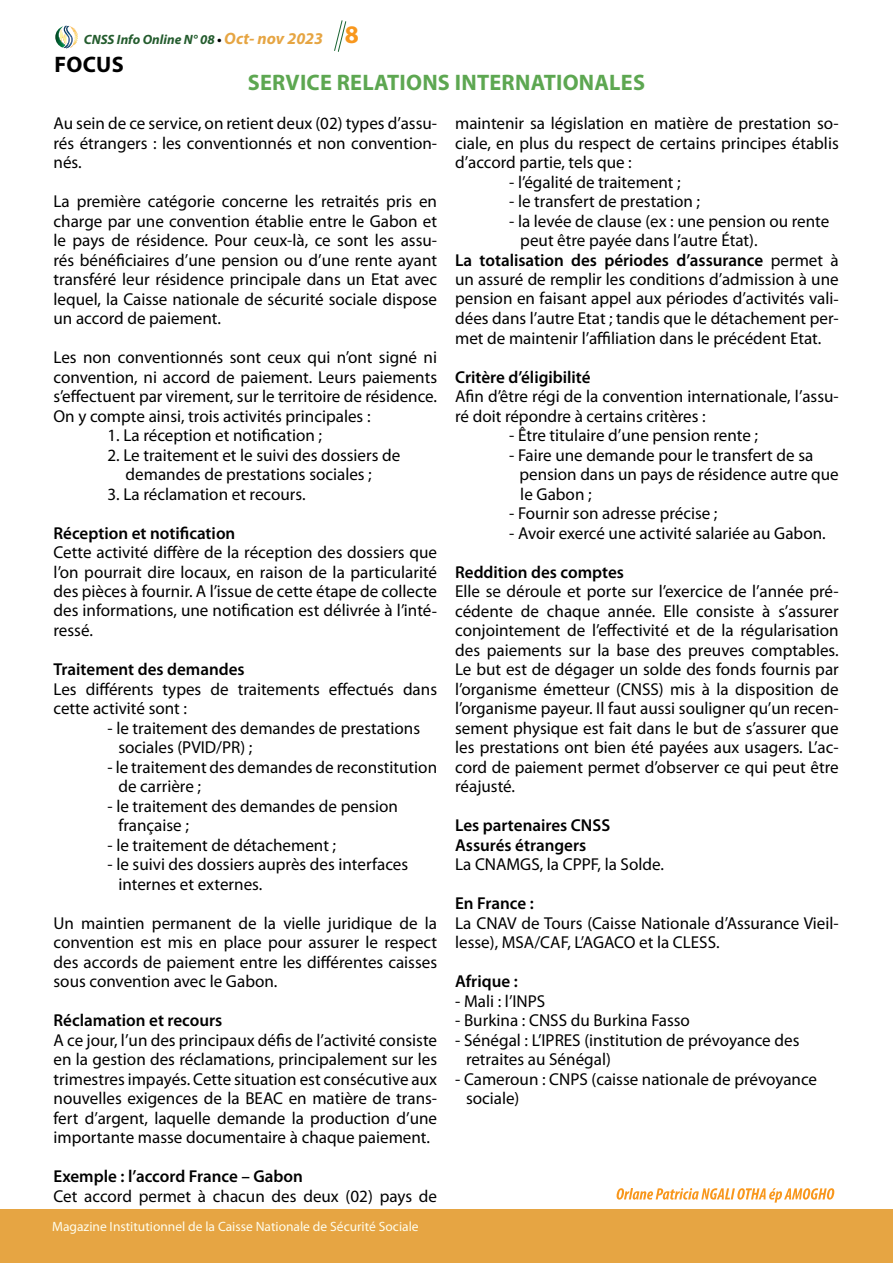
<style>
.page{position:relative;width:893px;height:1263px;background:#fff}
.page>*{position:absolute;margin:0;border:0;box-sizing:border-box;transform-origin:0 0}
.t1{font:700 22.5px "Myriad Pro";letter-spacing:.01em;color:#5da751}
.t2{font:700 22.5px "Myriad Pro";letter-spacing:.01em;color:#000}
.t3{font:17.25px/19.5px "Myriad Pro";color:#000}
.t4{font:600 17.25px/19.5px "Myriad Pro";color:#000}
.t5{font:13.5px "Myriad Pro";color:#fffdec}
.t6{font:italic 700 13.5px "Myriad Pro";color:#245c2e}
.s1{color:#000}
.s2{font-size:16.5px;color:#e6a543}
.s3{font-style:normal;font-size:25.35px;color:#f8971d}
.s4{font-weight:400}
</style>
<div class="page">
<div style="left:0;top:1209px;width:893px;height:54px;background:#e6a543"></div>
<svg style="left:55px;top:26px;width:23px;height:22px"></svg>
<svg style="left:334px;top:20px;width:13px;height:32px"></svg>
<svg style="left:617px;top:1188px;width:217px;height:14px"></svg>
<p class="t6" style="left:84px;top:31px;width:277px">CNSS Info Online N° 08 <span class="s1">•</span> <span class="s2">Oct- nov 2023</span> <span class="s3">8</span></p>
<h1 class="t2" style="left:55px;top:50px;width:71px">FOCUS</h1>
<h1 class="t1" style="left:248px;top:68px;width:399px">SERVICE RELATIONS INTERNATIONALES</h1>
<p class="t3" style="left:54px;top:113px;width:385px;text-align:justify">Au sein de ce service, on retient deux (02) types d’assu&shy;rés étrangers : les conventionnés et non convention&shy;nés.</p>
<p class="t3" style="left:54px;top:191px;width:385px;text-align:justify">La première catégorie concerne les retraités pris en charge par une convention établie entre le Gabon et le pays de résidence. Pour ceux-là, ce sont les assu&shy;rés bénéficiaires d’une pension ou d’une rente ayant transféré leur résidence principale dans un Etat avec lequel, la Caisse nationale de sécurité sociale dispose un accord de paiement.</p>
<p class="t3" style="left:54px;top:347px;width:385px;text-align:justify">Les non conventionnés sont ceux qui n’ont signé ni convention, ni accord de paiement. Leurs paiements s’effectuent par virement, sur le territoire de résidence.<br>On y compte ainsi, trois activités principales :</p>
<p class="t3" style="left:108px;top:425px;width:216px">1. La réception et notification ;</p>
<p class="t3" style="left:108px;top:445px;width:294px;text-align:center">2. Le traitement et le suivi des dossiers de demandes de prestations sociales ;</p>
<p class="t3" style="left:108px;top:484px;width:200px">3. La réclamation et recours.</p>
<p class="t4" style="left:54px;top:522px;width:183px">Réception et notification</p>
<p class="t3" style="left:54px;top:542px;width:385px;text-align:justify">Cette activité diffère de la réception des dossiers que l’on pourrait dire locaux, en raison de la particularité des pièces à fournir. A l’issue de cette étape de collecte des informations, une notification est délivrée à l’inté&shy;ressé.</p>
<p class="t4" style="left:54px;top:659px;width:193px">Traitement des demandes</p>
<p class="t3" style="left:54px;top:679px;width:385px">Les différents types de traitements effectués dans cette activité sont :</p>
<p class="t3" style="left:118px;top:718px;width:303px;text-indent:-11px">- le traitement des demandes de prestations sociales (PVID/PR) ;</p>
<p class="t3" style="left:118px;top:757px;width:320px;text-indent:-11px">- le traitement des demandes de reconstitution de carrière ;</p>
<p class="t3" style="left:118px;top:796px;width:281px;text-indent:-11px">- le traitement des demandes de pension française ;</p>
<p class="t3" style="left:108px;top:835px;width:230px">- le traitement de détachement ;</p>
<p class="t3" style="left:118px;top:854px;width:291px;text-indent:-11px">- le suivi des dossiers auprès des interfaces internes et externes.</p>
<p class="t3" style="left:54px;top:913px;width:385px;text-align:justify">Un maintien permanent de la vielle juridique de la convention est mis en place pour assurer le respect des accords de paiement entre les différentes caisses sous convention avec le Gabon.</p>
<p class="t4" style="left:54px;top:1010px;width:170px">Réclamation et recours</p>
<p class="t3" style="left:54px;top:1030px;width:385px;text-align:justify">A ce jour, l’un des principaux défis de l’activité consiste en la gestion des réclamations, principalement sur les trimestres impayés. Cette situation est consécutive aux nouvelles exigences de la BEAC en matière de trans&shy;fert d’argent, laquelle demande la production d’une importante masse documentaire à chaque paiement.</p>
<p class="t4" style="left:54px;top:1166px;width:251px">Exemple : l’accord France – Gabon</p>
<p class="t3" style="left:54px;top:1186px;width:385px">Cet accord permet à chacun des deux (02) pays de</p>
<p class="t3" style="left:455px;top:113px;width:385px;text-align:justify">maintenir sa législation en matière de prestation so&shy;ciale, en plus du respect de certains principes établis d’accord partie, tels que :</p>
<p class="t3" style="left:509px;top:172px;width:173px">- l’égalité de traitement ;</p>
<p class="t3" style="left:509px;top:191px;width:193px">- le transfert de prestation ;</p>
<p class="t3" style="left:509px;top:211px;width:322px">- la levée de clause (ex : une pension ou rente</p>
<p class="t3" style="left:520px;top:230px;width:239px">peut être payée dans l’autre État).</p>
<p class="t4" style="left:455px;top:249px;width:385px">La totalisation des périodes d’assurance <span class="s4">permet à</span></p>
<p class="t3" style="left:455px;top:269px;width:385px">un assuré de remplir les conditions d’admission à une</p>
<p class="t3" style="left:455px;top:289px;width:385px">pension en faisant appel aux périodes d’activités vali-</p>
<p class="t3" style="left:455px;top:308px;width:385px">dées dans l’autre Etat ; tandis que le détachement per-</p>
<p class="t3" style="left:455px;top:328px;width:368px">met de maintenir l’affiliation dans le précédent Etat.</p>
<p class="t4" style="left:455px;top:367px;width:137px">Critère d’éligibilité</p>
<p class="t3" style="left:455px;top:386px;width:385px">Afin d’être régi de la convention internationale, l’assu&shy;ré doit répondre à certains critères :</p>
<p class="t3" style="left:509px;top:425px;width:250px">- Être titulaire d’une pension rente ;</p>
<p class="t3" style="left:519px;top:445px;width:321px;text-indent:-10px">- Faire une demande pour le transfert de sa pension dans un pays de résidence autre que le Gabon ;</p>
<p class="t3" style="left:509px;top:503px;width:210px">- Fournir son adresse précise ;</p>
<p class="t3" style="left:509px;top:523px;width:318px">- Avoir exercé une activité salariée au Gabon.</p>
<p class="t4" style="left:455px;top:561px;width:170px">Reddition des comptes</p>
<p class="t3" style="left:455px;top:581px;width:385px;text-align:justify">Elle se déroule et porte sur l’exercice de l’année pré&shy;cédente de chaque année. Elle consiste à s’assurer conjointement de l’effectivité et de la régularisation des paiements sur la base des preuves comptables.<br>Le but est de dégager un solde des fonds fournis par l’organisme émetteur (CNSS) mis à la disposition de l’organisme payeur. Il faut aussi souligner qu’un recen&shy;sement physique est fait dans le but de s’assurer que les prestations ont bien été payées aux usagers. L’ac&shy;cord de paiement permet d’observer ce qui peut être réajusté.</p>
<p class="t4" style="left:455px;top:815px;width:157px">Les partenaires CNSS<br>Assurés étrangers</p>
<p class="t3" style="left:455px;top:854px;width:210px">La CNAMGS, la CPPF, la Solde.</p>
<p class="t4" style="left:455px;top:893px;width:80px">En France :</p>
<p class="t3" style="left:455px;top:913px;width:385px">La CNAV de Tours (Caisse Nationale d’Assurance Vieil&shy;lesse), MSA/CAF, L’AGACO et la CLESS.</p>
<p class="t4" style="left:455px;top:971px;width:64px">Afrique :</p>
<p class="t3" style="left:455px;top:991px;width:92px">- Mali : l’INPS</p>
<p class="t3" style="left:455px;top:1010px;width:236px">- Burkina : CNSS du Burkina Fasso</p>
<p class="t3" style="left:466px;top:1030px;width:335px;text-indent:-11px">- Sénégal : L’IPRES (institution de prévoyance des retraites au Sénégal)</p>
<p class="t3" style="left:466px;top:1069px;width:353px;text-indent:-11px">- Cameroun : CNPS (caisse nationale de prévoyance sociale)</p>
<p class="t5" style="left:52px;top:1218px;width:368px">Magazine Institutionnel de la Caisse Nationale de Sécurité Sociale</p>
</div>
